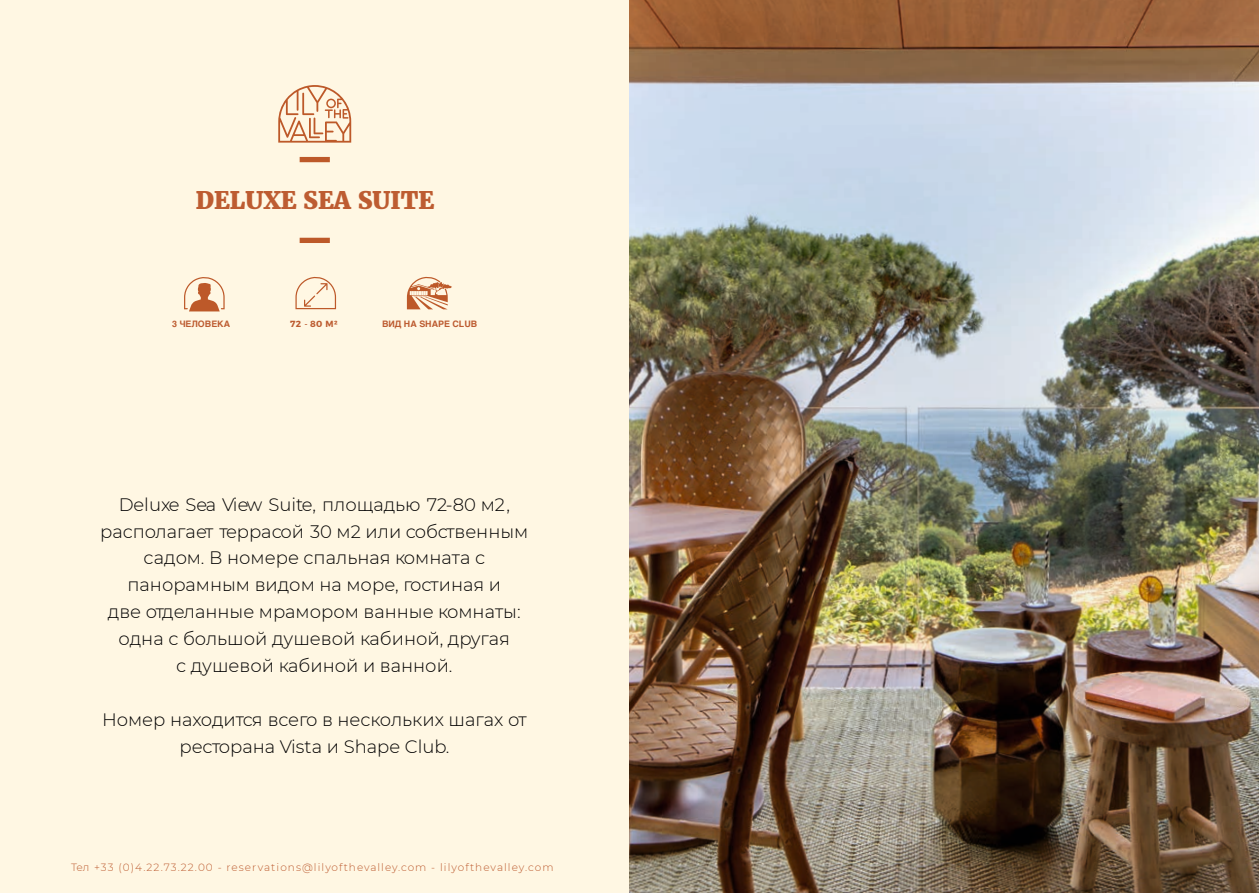
<style>
.page{position:relative;width:1259px;height:893px;background:#fff7e3}
.page>*{position:absolute;margin:0;border:0;box-sizing:border-box;transform-origin:0 0}
.t1{font:800 24px "Merriweather";color:#bd5c31}
.t2{font:300 18px/26.8px "Montserrat";color:#000;text-align:center}
.t3{font:300 10.5px "Montserrat";letter-spacing:.1em;color:#bd5c31}
.t4{font:700 8.85px "Helvetica";color:#bd5c31}
.t5{font:700 8.85px "Montserrat";color:#bd5c31}
.s1{font-family:"Helvetica";font-weight:400;font-style:italic}
</style>
<div class="page">
<div style="left:300px;top:238px;width:30px;height:5px;background:#bd5929"></div>
<div style="left:300px;top:157px;width:30px;height:5px;background:#bd5929"></div>
<svg style="left:278px;top:85px;width:73px;height:58px"></svg>
<svg style="left:295px;top:277px;width:41px;height:32px"></svg>
<svg style="left:184px;top:277px;width:41px;height:34px"></svg>
<svg style="left:407px;top:277px;width:45px;height:32px"></svg>
<img style="left:629px;top:0;width:630px;height:893px">
<h1 class="t1" style="left:196px;top:186px;width:240px">DELUXE SEA SUITE</h1>
<p class="t4" style="left:172px;top:320px;width:59px">3 ЧЕЛОВЕКА</p>
<p class="t5" style="left:290px;top:318px;width:49px">72 <span class="s1">-</span> 80 M²</p>
<p class="t4" style="left:382px;top:320px;width:97px">ВИД НА SHAPE CLUB</p>
<p class="t2" style="left:100px;top:491px;width:429px">Deluxe Sea View Suite, площадью 72-80 м2, располагает террасой 30 м2 или собственным садом. В номере спальная комната с панорамным видом на море, гостиная и<br>две отделанные мрамором ванные комнаты: одна с большой душевой кабиной, другая<br>с душевой кабиной и ванной.</p>
<p class="t2" style="left:102px;top:706px;width:426px">Номер находится всего в нескольких шагах от ресторана Vista и Shape Club.</p>
<p class="t3" style="left:71px;top:861px;width:484px">Тел +33 (0)4.22.73.22.00 - reservations@lilyofthevalley.com - lilyofthevalley.com</p>
</div>
